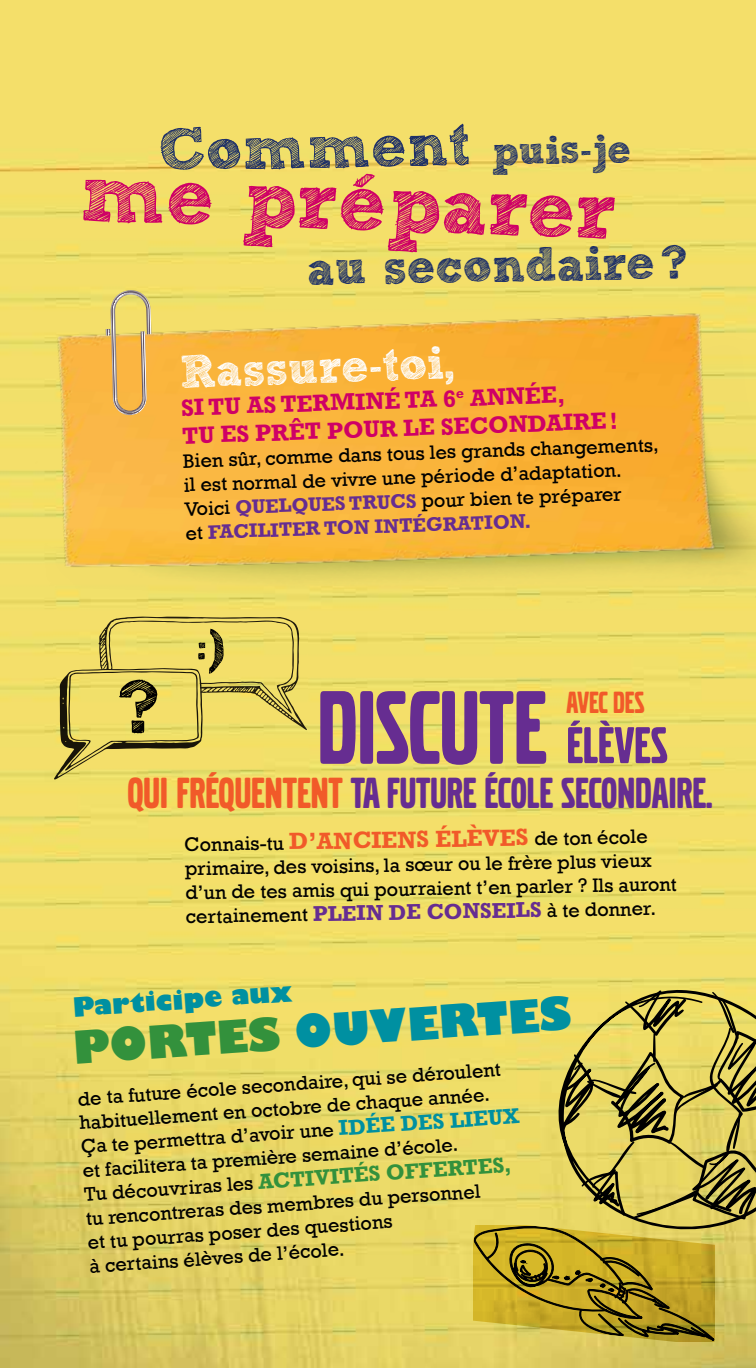
<style>
.page{position:relative;width:756px;height:1368px;background:#fff}
.page>*{position:absolute;margin:0;border:0;box-sizing:border-box;transform-origin:0 0}
.t1{font:109px "Volvo Broad Pro";color:#662d91}
.t2{font:700 80.4px "Sketch Block";color:#cf0066}
.t3{font:700 60px "Sketch Block";color:#1e3067}
.t4{font:54px "Volvo Broad Pro";color:#662d91}
.t5{font:700 48px "Sketch Block";color:#1e3067}
.t6{font:700 46px "Sketch Block";color:#fff}
.t7{font:45.4px "Volvo Broad Pro";color:#662d91}
.t8{font:800 44px "Gill Sans";color:#0090a1}
.t9{font:32px "Volvo Broad Pro";color:#f15a29}
.t10{font:800 26px "Gill Sans";color:#0090a1}
.t11{font:700 24px/28px "Rockwell";color:#cf0066}
.t12{font:700 22px "Rockwell";color:#33913c}
.t13{font:20px/24px "Rockwell";color:#000}
.s1{font-size:40px}
.s2{font-weight:700;color:#662d91}
.s3{color:#f15a29}
.s4{font-weight:700;font-size:24px;color:#f15a29}
.s5{font-weight:700;font-size:22px;color:#662d91}
.s6{color:#33913c}
.s7{font-weight:700;font-size:22px;color:#0090a1}
.s8{font-weight:400;font-size:20px;color:#000}
</style>
<div class="page">
<img style="left:0;top:0;width:756px;height:1368px">
<div style="left:16px;top:269px;width:740px;height:18px;background:#f4df6a"></div>
<img style="left:0;top:287px;width:756px;height:331px">
<svg style="left:106px;top:290px;width:46px;height:129px;background:#e4ba60"></svg>
<svg style="left:54px;top:616px;width:253px;height:163px;background:#d8c75e"></svg>
<svg style="left:473px;top:990px;width:283px;height:352px;background:#c3b24b"></svg>
<h3 class="t3" style="left:158px;top:113px;width:474px;rotate:-1deg">Comment <span class="s1">puis-je</span></h3>
<h2 class="t2" style="left:82px;top:143px;width:539px;rotate:2deg">me préparer</h2>
<h3 class="t5" style="left:307px;top:239px;width:382px;rotate:-1deg">au secondaire?</h3>
<h3 class="t6" style="left:179px;top:344px;width:276px;rotate:-2deg">Rassure-toi,</h3>
<p class="t11" style="left:181px;top:394px;width:438px;rotate:-2deg">SI TU AS TERMINÉ TA 6<sup>e</sup> ANNÉE,<br>TU ES PRÊT POUR LE SECONDAIRE!</p>
<p class="t13" style="left:183px;top:449px;width:478px;rotate:-2deg">Bien sûr, comme dans tous les grands changements, il est normal de vivre une période d’adaptation.<br>Voici <span class="s2">QUELQUES TRUCS</span> pour bien te préparer<br>et <span class="s2">FACILITER TON INTÉGRATION.</span></p>
<h1 class="t1" style="left:318px;top:677px;width:231px">DISCUTE</h1>
<h3 class="t9" style="left:567px;top:688px;width:79px">AVEC DES</h3>
<h3 class="t4" style="left:567px;top:720px;width:102px">ÉLÈVES</h3>
<h3 class="t7" style="left:127px;top:772px;width:586px"><span class="s3">QUI FRÉQUENTENT</span> TA FUTURE ÉCOLE SECONDAIRE.</h3>
<p class="t13" style="left:184px;top:833px;width:493px;rotate:-1deg">Connais-tu <span class="s4">D’ANCIENS ÉLÈVES</span> de ton école primaire, des voisins, la sœur ou le frère plus vieux d’un de tes amis qui pourraient t’en parler ? Ils auront certainement <span class="s5">PLEIN DE CONSEILS</span> à te donner.</p>
<h3 class="t10" style="left:72px;top:991px;width:222px;rotate:-4deg">Participe aux</h3>
<h3 class="t8" style="left:71px;top:1020px;width:501px;rotate:-4deg"><span class="s6">PORTES</span> OUVERTES</h3>
<p class="t13" style="left:77px;top:1087px;width:441px;rotate:-4deg">de ta future école secondaire, qui se déroulent habituellement en octobre de chaque année.<br>Ça te permettra d’avoir une <span class="s7">IDÉE DES LIEUX </span>et facilitera ta première semaine d’école.</p>
<p class="t12" style="left:83px;top:1181px;width:430px;rotate:-4deg"><span class="s8">Tu découvriras les</span> ACTIVITÉS OFFERTES,</p>
<p class="t13" style="left:85px;top:1207px;width:397px;rotate:-4deg">tu rencontreras des membres du personnel et tu pourras poser des questions<br>à certains élèves de l’école.</p>
</div>
